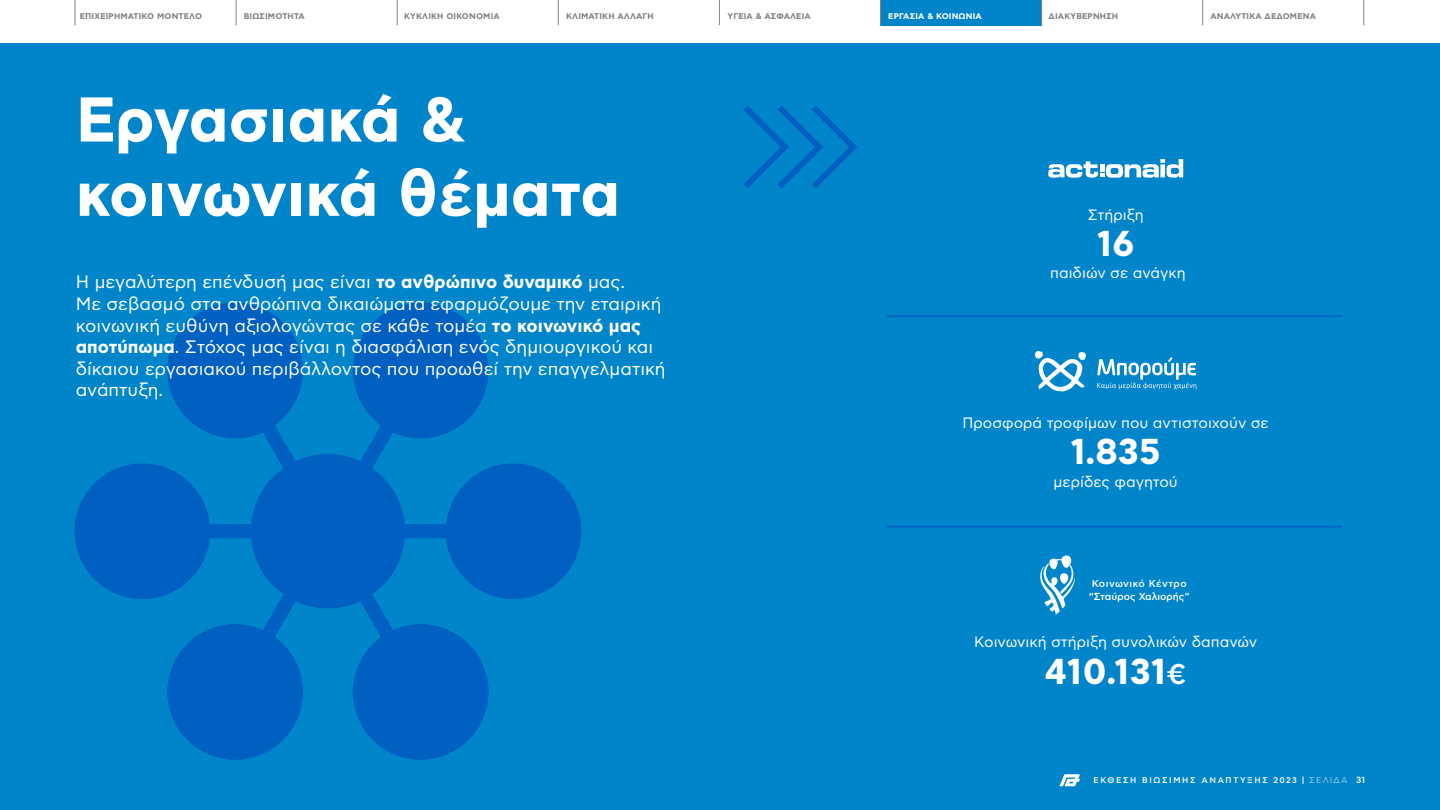
<style>
.page{position:relative;width:1440px;height:810px;background:#fff}
.page>*{position:absolute;margin:0;border:0;box-sizing:border-box;transform-origin:0 0}
.t1{font:700 63px/74.2px "CF Asty Std";color:#fff}
.t2{font:700 36px "CF Asty Std";color:#fff}
.t3{font:18px/21.6px "CF Asty Std";color:#fff}
.t4{font:15px "CF Asty Std";color:#fff}
.t5{font:500 10.12px/13.3px "CF Asty Std";color:#fff}
.t6{font:700 8.25px "CF Asty Std";letter-spacing:.02em;color:#808285}
.t7{font:500 8.25px "CF Asty Std";letter-spacing:.2em;color:#fff}
.t8{font:700 8.25px "CF Asty Std";letter-spacing:.02em;color:#fff}
.s1{font-weight:700}
.s2{font-weight:500;font-size:28.5px}
.s3{font-weight:300}
.s4{font-size:9px}
</style>
<div class="page">
<div style="left:880px;top:0;width:162px;height:25px;background:#0085cb"></div>
<svg style="left:880px;top:0;width:1px;height:25px"></svg>
<svg style="left:1364px;top:0;width:1px;height:25px"></svg>
<svg style="left:236px;top:0;width:1px;height:25px"></svg>
<svg style="left:75px;top:0;width:1px;height:25px"></svg>
<svg style="left:558px;top:0;width:1px;height:25px"></svg>
<svg style="left:1041px;top:0;width:1px;height:25px"></svg>
<svg style="left:719px;top:0;width:1px;height:25px"></svg>
<svg style="left:1202px;top:0;width:1px;height:25px"></svg>
<svg style="left:397px;top:0;width:1px;height:25px"></svg>
<div style="left:0;top:44px;width:1440px;height:766px;background:#0085cb"></div>
<svg style="left:743px;top:105px;width:114px;height:84px"></svg>
<svg style="left:1048px;top:159px;width:135px;height:19px"></svg>
<svg style="left:1040px;top:555px;width:35px;height:59px"></svg>
<svg style="left:74px;top:302px;width:507px;height:458px"></svg>
<hr style="left:887px;top:315px;width:455px;height:2px;background:#0060c2">
<hr style="left:887px;top:526px;width:455px;height:1px;background:#0060c2">
<svg style="left:1060px;top:774px;width:20px;height:12px"></svg>
<svg style="left:1035px;top:351px;width:51px;height:41px"></svg>
<svg style="left:1097px;top:357px;width:99px;height:32px"></svg>
<p class="t6" style="left:80px;top:11px;width:124px">ΕΠΙΧΕΙΡΗΜΑΤΙΚΟ ΜΟΝΤΕΛΟ</p>
<p class="t6" style="left:244px;top:11px;width:63px">ΒΙΩΣΙΜΟΤΗΤΑ</p>
<p class="t6" style="left:404px;top:11px;width:97px">ΚΥΚΛΙΚΗ ΟΙΚΟΝΟΜΙΑ</p>
<p class="t6" style="left:566px;top:11px;width:89px">ΚΛΙΜΑΤΙΚΗ ΑΛΛΑΓΗ</p>
<p class="t6" style="left:728px;top:11px;width:85px">ΥΓΕΙΑ &amp; ΑΣΦΑΛΕΙΑ</p>
<p class="t8" style="left:888px;top:11px;width:95px">ΕΡΓΑΣΙΑ &amp; ΚΟΙΝΩΝΙΑ</p>
<p class="t6" style="left:1049px;top:11px;width:71px">ΔΙΑΚΥΒΕΡΝΗΣΗ</p>
<p class="t6" style="left:1211px;top:11px;width:107px">ΑΝΑΛΥΤΙΚΑ ΔΕΔΟΜΕΝΑ</p>
<h1 class="t1" style="left:76px;top:86px;width:546px">Εργασιακά &amp; κοινωνικά θέματα</h1>
<p class="t3" style="left:76px;top:272px;width:592px">Η μεγαλύτερη επένδυσή μας είναι <span class="s1">το ανθρώπινο δυναμικό</span> μας.<br>Με σεβασμό στα ανθρώπινα δικαιώματα εφαρμόζουμε την εταιρική κοινωνική ευθύνη αξιολογώντας σε κάθε τομέα <span class="s1">το κοινωνικό μας αποτύπωμα</span>. Στόχος μας είναι η διασφάλιση ενός δημιουργικού και δίκαιου εργασιακού περιβάλλοντος που προωθεί την επαγγελματική ανάπτυξη.</p>
<p class="t4" style="left:1088px;top:206px;width:57px">Στήριξη</p>
<h2 class="t2" style="left:1097px;top:222px;width:39px">16</h2>
<p class="t4" style="left:1050px;top:265px;width:137px">παιδιών σε ανάγκη</p>
<p class="t4" style="left:963px;top:415px;width:308px">Προσφορά τροφίμων που αντιστοιχούν σε</p>
<h2 class="t2" style="left:1071px;top:431px;width:92px">1.835</h2>
<p class="t4" style="left:1054px;top:473px;width:126px">μερίδες φαγητού</p>
<p class="t5" style="left:1089px;top:577px;width:102px">Κοινωνικό Κέντρο “Σταύρος Χαλιορής”</p>
<p class="t4" style="left:974px;top:634px;width:285px">Κοινωνική στήριξη συνολικών δαπανών</p>
<h2 class="t2" style="left:1045px;top:650px;width:143px">410.131<span class="s2">€</span></h2>
<p class="t7" style="left:1094px;top:776px;width:273px">ΕΚΘΕΣΗ ΒΙΩΣΙΜΗΣ ΑΝΑΠΤΥΞΗΣ 2023 | <span class="s3">ΣΕΛΙΔΑ</span> <span class="s4">31</span></p>
</div>
